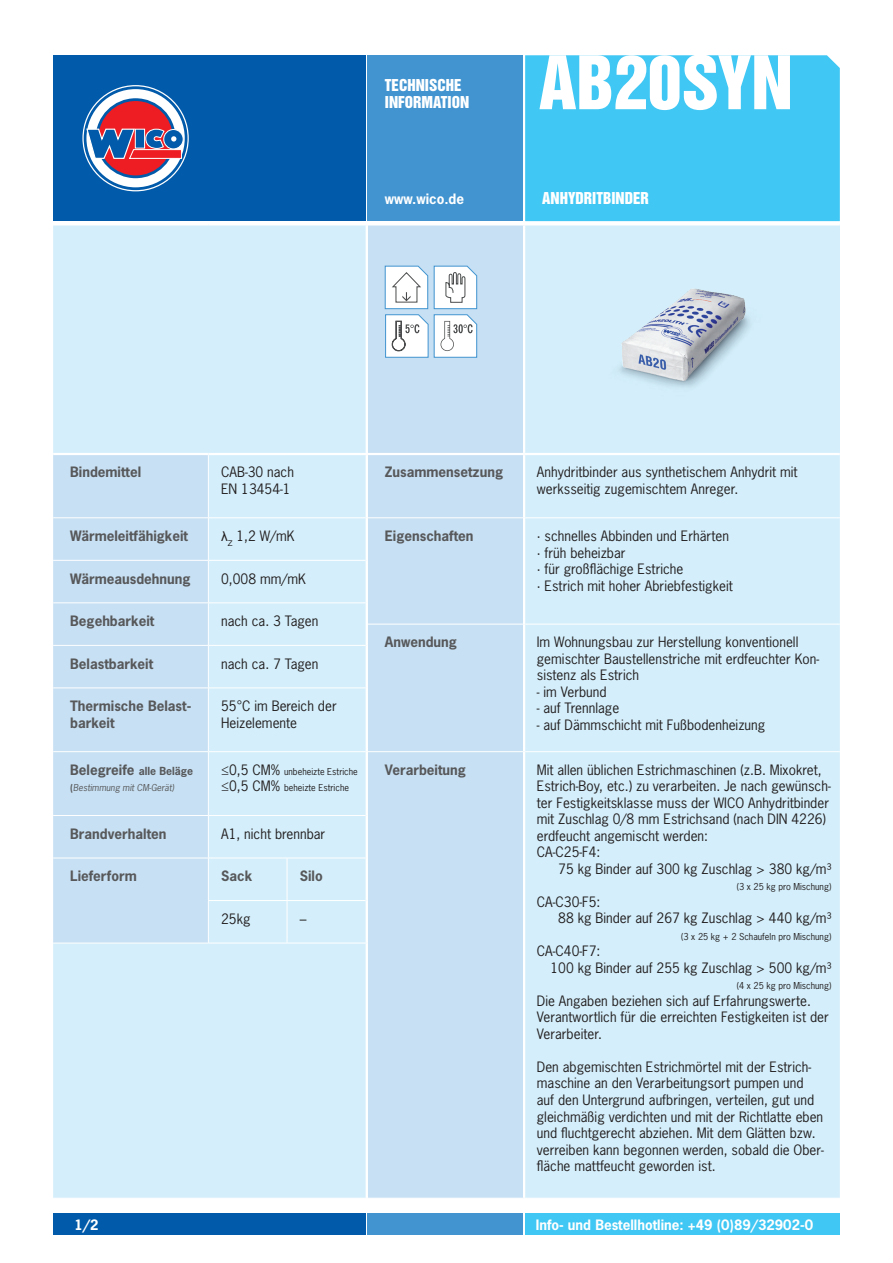
<style>
.page{position:relative;width:893px;height:1263px;background:#fff}
.page>*{position:absolute;margin:0;border:0;box-sizing:border-box;transform-origin:0 0}
.t1{font:67.5px "Helvetica Inserat LT Std";color:#fff}
.Subline_weiss{font:15px/17.2px "Helvetica Inserat LT Std";color:#fff}
.Copy{font:13.5px/16.5px "News Gothic Std";color:#231f20}
.Copy-2{font:700 13.5px/16.5px "News Gothic Std";color:#57585a}
.Copy-3{font:700 13.5px "News Gothic Std";color:#fff}
.Copy-4{font:9px "News Gothic Std";color:#231f20}
.Copy-5{font:italic 9px "News Gothic Std";color:#57585a}
.s1{font-family:"Arial"}
.s2{font-size:10.5px}
.s3{font-weight:700;font-style:normal}
.s4{font-size:13.5px}
</style>
<div class="page">
<div style="left:368px;top:225px;width:155px;height:973px;background:#c7e0f3"></div>
<div style="left:524px;top:224px;width:316px;height:230px;background:#d4effb"></div>
<div style="left:525px;top:455px;width:315px;height:743px;background:#d4effb"></div>
<hr style="left:524px;top:223px;width:316px;height:2px;background:#fff">
<hr style="left:368px;top:517px;width:155px;height:1px;background:#fff">
<hr style="left:525px;top:517px;width:315px;height:1px;background:#fff">
<hr style="left:368px;top:624px;width:155px;height:1px;background:#fff">
<hr style="left:525px;top:624px;width:315px;height:1px;background:#fff">
<hr style="left:368px;top:751px;width:155px;height:1px;background:#fff">
<hr style="left:525px;top:751px;width:315px;height:1px;background:#fff">
<hr style="left:523px;top:225px;width:2px;height:228px;background:#fff">
<hr style="left:368px;top:453px;width:156px;height:2px;background:#fff">
<hr style="left:524px;top:453px;width:316px;height:2px;background:#fff">
<div style="left:53px;top:225px;width:313px;height:973px;background:#d4effb"></div>
<div style="left:53px;top:455px;width:155px;height:488px;background:#c7e0f3"></div>
<hr style="left:53px;top:943px;width:155px;height:1px;background:#fff">
<hr style="left:208px;top:943px;width:79px;height:1px;background:#fff">
<hr style="left:287px;top:943px;width:81px;height:1px;background:#fff">
<hr style="left:208px;top:455px;width:1px;height:62px;background:#fff">
<hr style="left:53px;top:517px;width:155px;height:1px;background:#fff">
<hr style="left:208px;top:517px;width:79px;height:1px;background:#fff">
<hr style="left:208px;top:518px;width:1px;height:42px;background:#fff">
<hr style="left:287px;top:517px;width:79px;height:1px;background:#fff">
<hr style="left:53px;top:560px;width:155px;height:1px;background:#fff">
<hr style="left:208px;top:560px;width:79px;height:1px;background:#fff">
<hr style="left:208px;top:561px;width:1px;height:41px;background:#fff">
<hr style="left:287px;top:560px;width:79px;height:1px;background:#fff">
<hr style="left:53px;top:602px;width:155px;height:1px;background:#fff">
<hr style="left:208px;top:602px;width:79px;height:1px;background:#fff">
<hr style="left:208px;top:603px;width:1px;height:42px;background:#fff">
<hr style="left:287px;top:602px;width:79px;height:1px;background:#fff">
<hr style="left:53px;top:645px;width:155px;height:1px;background:#fff">
<hr style="left:208px;top:645px;width:79px;height:1px;background:#fff">
<hr style="left:208px;top:646px;width:1px;height:41px;background:#fff">
<hr style="left:287px;top:645px;width:79px;height:1px;background:#fff">
<hr style="left:53px;top:687px;width:155px;height:1px;background:#fff">
<hr style="left:208px;top:687px;width:79px;height:1px;background:#fff">
<hr style="left:208px;top:688px;width:1px;height:63px;background:#fff">
<hr style="left:287px;top:687px;width:79px;height:1px;background:#fff">
<hr style="left:53px;top:751px;width:155px;height:1px;background:#fff">
<hr style="left:208px;top:751px;width:79px;height:1px;background:#fff">
<hr style="left:208px;top:752px;width:1px;height:63px;background:#fff">
<hr style="left:287px;top:751px;width:79px;height:1px;background:#fff">
<hr style="left:53px;top:815px;width:155px;height:1px;background:#fff">
<hr style="left:208px;top:815px;width:79px;height:1px;background:#fff">
<hr style="left:208px;top:816px;width:1px;height:42px;background:#fff">
<hr style="left:287px;top:815px;width:79px;height:1px;background:#fff">
<hr style="left:53px;top:858px;width:155px;height:1px;background:#fff">
<hr style="left:208px;top:858px;width:79px;height:1px;background:#fff">
<hr style="left:287px;top:858px;width:79px;height:1px;background:#fff">
<hr style="left:208px;top:858px;width:1px;height:42px;background:#fff">
<hr style="left:287px;top:858px;width:1px;height:42px;background:#fff">
<hr style="left:208px;top:900px;width:79px;height:1px;background:#fff">
<hr style="left:208px;top:901px;width:1px;height:42px;background:#fff">
<hr style="left:287px;top:900px;width:79px;height:1px;background:#fff">
<hr style="left:287px;top:901px;width:1px;height:42px;background:#fff">
<hr style="left:53px;top:453px;width:155px;height:2px;background:#fff">
<hr style="left:208px;top:453px;width:79px;height:2px;background:#fff">
<hr style="left:287px;top:453px;width:81px;height:2px;background:#fff">
<div style="left:525px;top:55px;width:315px;height:166px;background:#40c7f4"></div>
<div style="left:368px;top:55px;width:155px;height:166px;background:#4194d0"></div>
<div style="left:53px;top:1213px;width:313px;height:21px;background:#015aaa"></div>
<div style="left:368px;top:1213px;width:155px;height:21px;background:#4194d0"></div>
<div style="left:525px;top:1213px;width:315px;height:21px;background:#40c7f4"></div>
<div style="left:53px;top:55px;width:313px;height:166px;background:#015aaa"></div>
<div style="left:82px;top:85px;width:107px;height:106px;border:5px solid #fff;border-radius:50%"></div>
<svg style="left:85px;top:88px;width:101px;height:101px;background:#d1e1ef"></svg>
<div style="left:84px;top:86px;width:103px;height:104px;border:3px solid #015aaa;border-radius:50%"></div>
<div style="left:97px;top:100px;width:77px;height:77px;background:#ee1d23;border-radius:50%"></div>
<div style="left:96px;top:98px;width:80px;height:80px;border:3px solid #015aaa;border-radius:50%"></div>
<div style="left:163px;top:129px;width:21px;height:20px;border:1px solid #fff;border-radius:50%"></div>
<svg style="left:86px;top:128px;width:96px;height:31px"></svg>
<svg style="left:384px;top:265px;width:94px;height:93px"></svg>
<img style="left:555px;top:215px;width:253px;height:254px">
<p class="Subline_weiss" style="left:385px;top:77px;width:86px">TECHNISCHE<br>INFORMATION</p>
<p class="t1" style="left:539px;top:42px;width:255px">AB20SYN</p>
<p class="Copy-3" style="left:385px;top:190px;width:81px">www.wico.de</p>
<p class="Subline_weiss" style="left:542px;top:190px;width:108px">ANHYDRITBINDER</p>
<p class="Copy-2" style="left:70px;top:464px;width:73px">Bindemittel</p>
<p class="Copy" style="left:221px;top:464px;width:74px">CAB-30 nach</p>
<p class="Copy" style="left:221px;top:480px;width:71px">EN 13454-1</p>
<p class="Copy-2" style="left:70px;top:527px;width:119px">Wärmeleitfähigkeit</p>
<p class="Copy" style="left:221px;top:528px;width:75px"><span class="s1">λ</span><sub>Z</sub> 1,2 W/mK</p>
<p class="Copy-2" style="left:70px;top:570px;width:122px">Wärmeausdehnung</p>
<p class="Copy" style="left:221px;top:570px;width:86px">0,008 mm/mK</p>
<p class="Copy-2" style="left:70px;top:612px;width:86px">Begehbarkeit</p>
<p class="Copy" style="left:221px;top:613px;width:99px">nach ca. 3 Tagen</p>
<p class="Copy-2" style="left:70px;top:655px;width:85px">Belastbarkeit</p>
<p class="Copy" style="left:221px;top:655px;width:99px">nach ca. 7 Tagen</p>
<p class="Copy-2" style="left:70px;top:697px;width:123px">Thermische Belast&shy;barkeit</p>
<p class="Copy" style="left:221px;top:698px;width:117px">55°C im Bereich der<br>Heizelemente</p>
<p class="Copy-2" style="left:70px;top:761px;width:124px">Belegreife <span class="s2">alle Beläge</span></p>
<p class="Copy-5" style="left:70px;top:782px;width:105px"><span class="s3">(</span>Bestimmung mit CM-Gerät)</p>
<p class="Copy-4" style="left:221px;top:766px;width:138px"><span class="s4">≤0,5 CM%</span> unbeheizte Estriche</p>
<p class="Copy-4" style="left:221px;top:782px;width:129px"><span class="s4">≤0,5 CM%</span> beheizte Estriche</p>
<p class="Copy-2" style="left:70px;top:825px;width:98px">Brandverhalten</p>
<p class="Copy" style="left:221px;top:825px;width:106px">A1, nicht brennbar</p>
<p class="Copy-2" style="left:70px;top:868px;width:68px">Lieferform</p>
<p class="Copy-2" style="left:221px;top:868px;width:33px">Sack</p>
<p class="Copy-2" style="left:300px;top:868px;width:24px">Silo</p>
<p class="Copy" style="left:221px;top:910px;width:31px">25kg</p>
<p class="Copy" style="left:300px;top:910px;width:8px">–</p>
<p class="Copy-2" style="left:385px;top:464px;width:120px">Zusammensetzung</p>
<p class="Copy" style="left:537px;top:464px;width:262px">Anhydritbinder aus synthetischem Anhydrit mit werksseitig zugemischtem Anreger.</p>
<p class="Copy-2" style="left:385px;top:527px;width:90px">Eigenschaften</p>
<p class="Copy" style="left:537px;top:528px;width:194px">· schnelles Abbinden und Erhärten</p>
<p class="Copy" style="left:537px;top:544px;width:90px">· früh beheizbar</p>
<p class="Copy" style="left:537px;top:561px;width:148px">· für großflächige Estriche</p>
<p class="Copy" style="left:537px;top:577px;width:197px">· Estrich mit hoher Abriebfestigkeit</p>
<p class="Copy-2" style="left:385px;top:634px;width:74px">Anwendung</p>
<p class="Copy" style="left:537px;top:634px;width:284px">Im Wohnungsbau zur Herstellung konventionell gemischter Baustellenstriche mit erdfeuchter Kon&shy;sistenz als Estrich</p>
<p class="Copy" style="left:537px;top:683px;width:71px">- im Verbund</p>
<p class="Copy" style="left:537px;top:700px;width:84px">- auf Trennlage</p>
<p class="Copy" style="left:537px;top:716px;width:230px">- auf Dämmschicht mit Fußbodenheizung</p>
<p class="Copy-2" style="left:385px;top:761px;width:83px">Verarbeitung</p>
<p class="Copy" style="left:537px;top:761px;width:295px">Mit allen üblichen Estrichmaschinen (z.B. Mixokret, Estrich-Boy, etc.) zu verarbeiten. Je nach gewünsch&shy;ter Festigkeitsklasse muss der WICO Anhydritbinder mit Zuschlag 0/8 mm Estrichsand (nach DIN 4226) erdfeucht angemischt werden:</p>
<p class="Copy" style="left:537px;top:844px;width:65px">CA-C25-F4:</p>
<p class="Copy" style="left:558px;top:860px;width:275px">75 kg Binder auf 300 kg Zuschlag &gt; 380 kg/m³</p>
<p class="Copy-4" style="left:737px;top:881px;width:96px">(3 x 25 kg pro Mischung)</p>
<p class="Copy" style="left:537px;top:893px;width:65px">CA-C30-F5:</p>
<p class="Copy" style="left:558px;top:910px;width:275px">88 kg Binder auf 267 kg Zuschlag &gt; 440 kg/m³</p>
<p class="Copy-4" style="left:681px;top:931px;width:152px">(3 x 25 kg + 2 Schaufeln pro Mischung)</p>
<p class="Copy" style="left:537px;top:943px;width:65px">CA-C40-F7:</p>
<p class="Copy" style="left:550px;top:959px;width:282px">100 kg Binder auf 255 kg Zuschlag &gt; 500 kg/m³</p>
<p class="Copy-4" style="left:737px;top:980px;width:96px">(4 x 25 kg pro Mischung)</p>
<p class="Copy" style="left:537px;top:992px;width:293px">Die Angaben beziehen sich auf Erfahrungswerte.<br>Verantwortlich für die erreichten Festigkeiten ist der<br>Verarbeiter.</p>
<p class="Copy" style="left:537px;top:1058px;width:289px">Den abgemischten Estrichmörtel mit der Estrich&shy;maschine an den Verarbeitungsort pumpen und auf den Untergrund aufbringen, verteilen, gut und gleichmäßig verdichten und mit der Richtlatte eben und fluchtgerecht abziehen. Mit dem Glätten bzw. verreiben kann begonnen werden, sobald die Ober&shy;fläche mattfeucht geworden ist.</p>
<p class="Copy-3" style="left:74px;top:1216px;width:26px">1/2</p>
<p class="Copy-3" style="left:536px;top:1216px;width:279px">Info- und Bestellhotline: +49 (0)89/32902-0</p>
</div>
